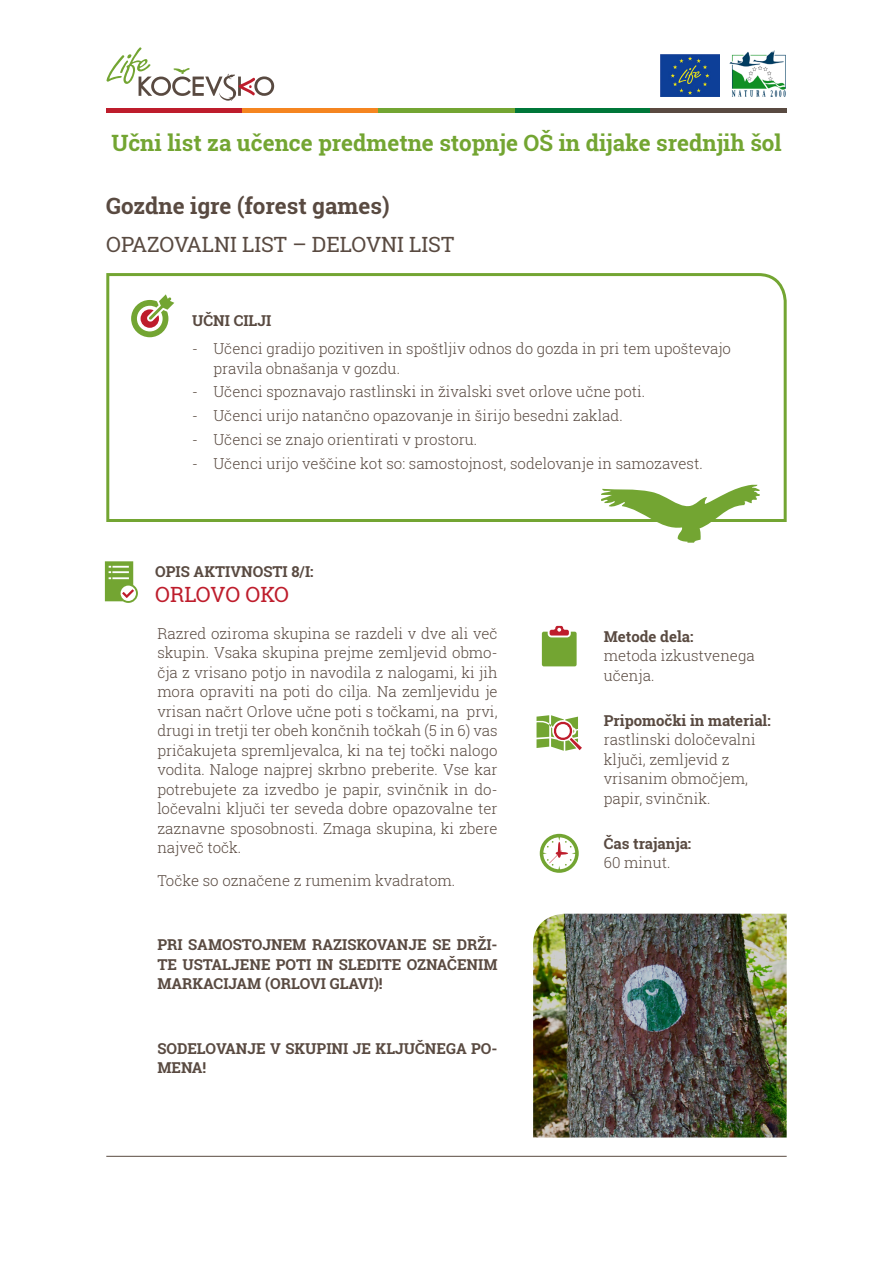
<style>
.page{position:relative;width:893px;height:1263px;background:#fff}
.page>*{position:absolute;margin:0;border:0;box-sizing:border-box;transform-origin:0 0}
.Naslovi{font:700 22.5px "Roboto Slab";color:#73a532}
.Naslovi-2{font:700 22.5px "Roboto Slab";color:#594a41}
.Tekst_pod_naslovom{font:21px "Roboto Slab";color:#594a41}
.Naslovi_iger{font:21px "Roboto Slab";letter-spacing:-.005em;color:#be1d2c}
.body_tekst{font:300 15px/19.5px "Roboto Slab";color:#594a41}
.body_tekst_alineje{font:300 15px/19.5px "Roboto Slab";color:#594a41}
.body_tekst-2{font:700 15px/19.5px "Roboto Slab";color:#594a41}
.s1{font-weight:700}
.s2{font-weight:300}
</style>
<div class="page">
<svg style="left:107px;top:47px;width:167px;height:54px"></svg>
<img style="left:661px;top:55px;width:58px;height:42px">
<img style="left:729px;top:50px;width:57px;height:47px">
<svg style="left:106px;top:273px;width:681px;height:249px"></svg>
<svg style="left:601px;top:485px;width:159px;height:58px"></svg>
<svg style="left:131px;top:294px;width:43px;height:43px"></svg>
<svg style="left:540px;top:834px;width:39px;height:39px"></svg>
<svg style="left:542px;top:626px;width:35px;height:40px"></svg>
<svg style="left:536px;top:715px;width:46px;height:36px"></svg>
<svg style="left:105px;top:561px;width:33px;height:42px"></svg>
<img style="left:533px;top:914px;width:254px;height:223px">
<hr style="left:106px;top:1156px;width:681px;height:1px;background:#594a41">
<div style="left:106px;top:108px;width:136px;height:5px;background:#be1d2c"></div>
<div style="left:514px;top:108px;width:137px;height:5px;background:#007739"></div>
<div style="left:242px;top:108px;width:136px;height:5px;background:#f58520"></div>
<div style="left:651px;top:108px;width:136px;height:5px;background:#594a41"></div>
<div style="left:378px;top:108px;width:136px;height:5px;background:#73a532"></div>
<p class="Naslovi" style="left:111px;top:128px;width:672px">Učni list za učence predmetne stopnje OŠ in dijake srednjih šol</p>
<p class="Naslovi-2" style="left:106px;top:191px;width:285px">Gozdne igre (forest games)</p>
<p class="Tekst_pod_naslovom" style="left:106px;top:230px;width:349px">OPAZOVALNI LIST – DELOVNI LIST</p>
<p class="body_tekst-2" style="left:192px;top:311px;width:81px">UČNI CILJI</p>
<p class="body_tekst_alineje" style="left:213px;top:339px;width:519px;text-indent:-21px">- Učenci gradijo pozitiven in spoštljiv odnos do gozda in pri tem upoštevajo pravila obnašanja v gozdu.</p>
<p class="body_tekst_alineje" style="left:192px;top:382px;width:455px">- Učenci spoznavajo rastlinski in živalski svet orlove učne poti.</p>
<p class="body_tekst_alineje" style="left:192px;top:406px;width:432px">- Učenci urijo natančno opazovanje in širijo besedni zaklad.</p>
<p class="body_tekst_alineje" style="left:192px;top:429px;width:287px">- Učenci se znajo orientirati v prostoru.</p>
<p class="body_tekst_alineje" style="left:192px;top:453px;width:512px">- Učenci urijo veščine kot so: samostojnost, sodelovanje in samozavest.</p>
<p class="body_tekst-2" style="left:155px;top:562px;width:160px">OPIS AKTIVNOSTI 8/I:</p>
<p class="Naslovi_iger" style="left:155px;top:580px;width:135px">ORLOVO OKO</p>
<p class="body_tekst" style="left:157px;top:623px;width:342px;text-align:justify">Razred oziroma skupina se razdeli v dve ali več skupin. Vsaka skupina prejme zemljevid obmo&shy;čja z vrisano potjo in navodila z nalogami, ki jih mora opraviti na poti do cilja. Na zemljevidu je vrisan načrt Orlove učne poti s točkami, na prvi, drugi in tretji ter obeh končnih točkah (5 in 6) vas pričakujeta spremljevalca, ki na tej točki nalogo vodita. Naloge najprej skrbno preberite. Vse kar potrebujete za izvedbo je papir, svinčnik in do&shy;ločevalni ključi ter seveda dobre opazovalne ter zaznavne sposobnosti. Zmaga skupina, ki zbere največ točk.</p>
<p class="body_tekst" style="left:157px;top:870px;width:299px">Točke so označene z rumenim kvadratom.</p>
<p class="body_tekst-2" style="left:157px;top:935px;width:342px;text-align:justify">PRI SAMOSTOJNEM RAZISKOVANJE SE DRŽI-TE USTALJENE POTI IN SLEDITE OZNAČENIM MARKACIJAM (ORLOVI GLAVI)!</p>
<p class="body_tekst-2" style="left:157px;top:1038px;width:342px">SODELOVANJE V SKUPINI JE KLJUČNEGA PO-<br>MENA!</p>
<p class="body_tekst" style="left:604px;top:626px;width:152px"><span class="s1">Metode dela:<br></span>metoda izkustvenega učenja.</p>
<p class="body_tekst" style="left:604px;top:710px;width:168px"><span class="s1">Pripomočki in material: </span>rastlinski določevalni ključi, zemljevid z vrisanim območjem, papir, svinčnik.</p>
<p class="body_tekst-2" style="left:604px;top:833px;width:89px">Čas trajanja:<br><span class="s2">60 minut.</span></p>
</div>
